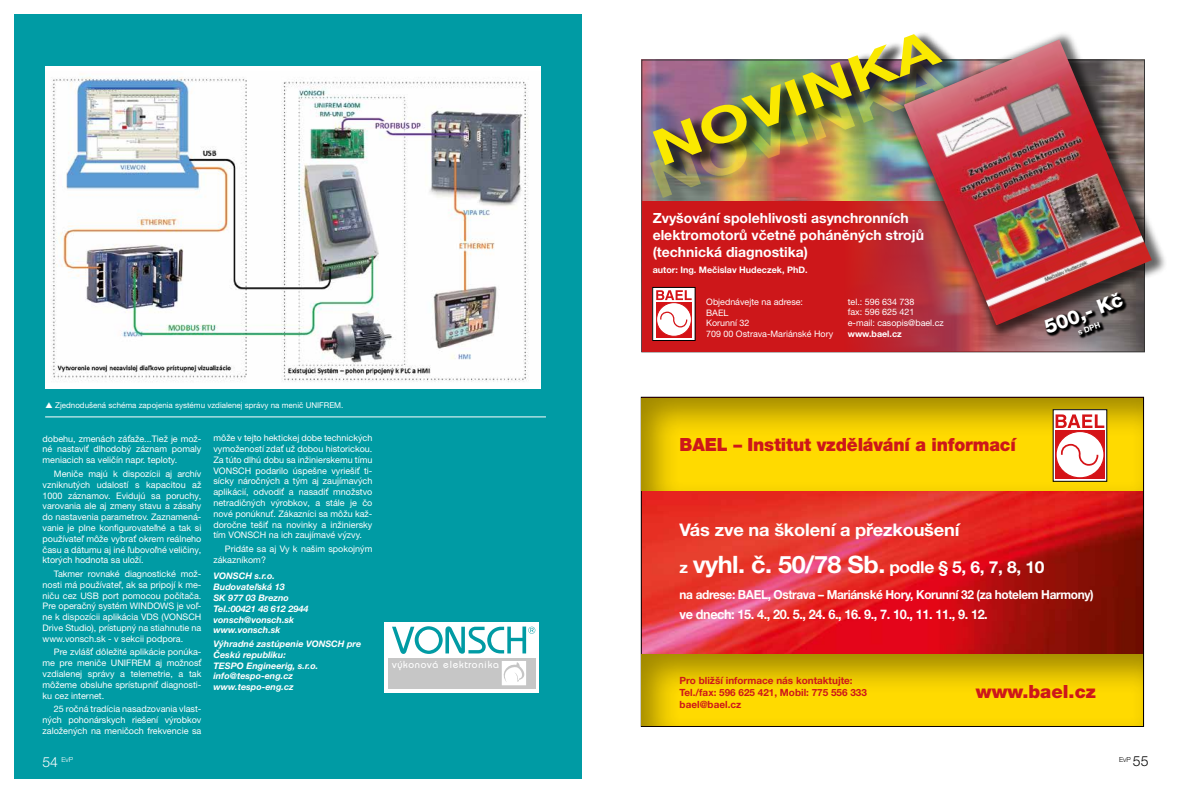
<style>
.page{position:relative;width:1191px;height:794px;background:#fff}
.page>*{position:absolute;margin:0;border:0;box-sizing:border-box;transform-origin:0 0}
.t1{font:700 52.2px "Helvetica Neue CE";color:#fae900;scale:1.29 1}
.t2{font:700 49.7px "Helvetica Neue CE";color:#fae900;scale:1.32 1}
.t3{font:800 19.6px "Helvetica Neue CE";color:#fff}
.t4{font:900 18.2px "Helvetica Neue CE";letter-spacing:-.01em;color:#cd171a;scale:.96 1}
.t5{font:900 18.2px "Helvetica Neue CE";letter-spacing:-.01em;color:#cd171a}
.t6{font:700 17.4px "Helvetica Neue CE";letter-spacing:-.01em;color:#fff;scale:1.05 1}
.t7{font:700 16.6px "Helvetica Neue CE";letter-spacing:-.02em;color:#fff;scale:1.05 1}
.t8{font:700 14px/16.8px "Helvetica Neue CE";color:#fff}
.t9{font:700 13.2px "Helvetica Neue CE";letter-spacing:-.03em;color:#fff;scale:.96 1}
.t10{font:700 12.4px "Helvetica Neue CE";letter-spacing:-.03em;color:#fff;scale:.96 1}
.t11{font:10.2px "Bahamas";letter-spacing:.07em;color:#fff}
.t12{font:700 9.9px/11.9px "Helvetica Neue CE";color:#cd171a}
.t13{font:9px/10.8px "Helvetica Neue CE";color:#fff;text-align:justify}
.t14{font:italic 700 9px/10.8px "Helvetica Neue CE";color:#fff}
.t15{font:700 9px "Helvetica Neue CE";color:#fff}
.t16{font:8.9px/10.7px "Helvetica Neue CE";color:#fff}
.t17{font:700 8.9px "Helvetica Neue CE";color:#fff}
.t18{font:8px "Helvetica Neue CE";color:#fff}
.t19{font:700 7.8px "Helvetica Neue CE";color:#fff}
.t20{font:300 7px "Helvetica Neue CE";color:#000}
.t21{font:300 7px "Helvetica Neue CE";color:#fff}
.s1{font-size:14px}
.s2{font-size:15.7px}
.s3{font-size:24px}
</style>
<div class="page">
<div style="left:651px;top:59px;width:316px;height:153px;background:#000;opacity:.67"></div>
<svg style="left:642px;top:201px;width:502px;height:150px;background:#c71e21"></svg>
<svg style="left:654px;top:289px;width:39px;height:50px"></svg>
<div style="left:656px;top:302px;width:36px;height:35px;background:#d51317"></div>
<div style="left:656px;top:303px;width:35px;height:33px;background:#fff;border-radius:50%"></div>
<div style="left:656px;top:302px;width:36px;height:35px;border:1px solid #d51317;border-radius:50%"></div>
<svg style="left:659px;top:311px;width:29px;height:17px"></svg>
<svg style="left:656px;top:290px;width:35px;height:10px"></svg>
<div style="left:652px;top:287px;width:43px;height:54px;border:1px solid #000"></div>
<div style="left:896px;top:31px;width:272px;height:309px;background:#000;opacity:.6"></div>
<img style="left:903px;top:39px;width:248px;height:286px">
<div style="left:654px;top:31px;width:307px;height:148px;background:#000;opacity:.67"></div>
<img style="left:643px;top:491px;width:498px;height:163px">
<div style="left:641px;top:397px;width:502px;height:94px;background:#000;opacity:.38"></div>
<div style="left:1053px;top:410px;width:53px;height:71px;background:#fff"></div>
<div style="left:1055px;top:430px;width:49px;height:49px;background:#d51317"></div>
<svg style="left:1056px;top:431px;width:48px;height:47px"></svg>
<div style="left:1055px;top:431px;width:49px;height:47px;border:1px solid #d51317;border-radius:50%"></div>
<svg style="left:1060px;top:443px;width:39px;height:24px"></svg>
<svg style="left:1055px;top:414px;width:49px;height:14px"></svg>
<div style="left:641px;top:654px;width:502px;height:73px;background:#000;opacity:.38"></div>
<div style="left:14px;top:14px;width:567px;height:765px;background:#009ba4"></div>
<div style="left:384px;top:622px;width:155px;height:70px;background:#fff"></div>
<div style="left:388px;top:658px;width:147px;height:31px;background:#c6c6c6"></div>
<svg style="left:501px;top:661px;width:25px;height:24px"></svg>
<svg style="left:392px;top:626px;width:143px;height:28px"></svg>
<div style="left:45px;top:67px;width:496px;height:322px;background:#fff"></div>
<img style="left:52px;top:73px;width:477px;height:309px">
<hr style="left:45px;top:417px;width:501px;height:1px;background:#fff">
<p class="t18" style="left:55px;top:400px;width:290px">Zjednodušená schéma zapojenia systému vzdialenej správy na menič UNIFREM.</p>
<p class="t13" style="left:43px;top:434px;width:160px">dobehu, zmenách záťaže...Tiež je mož&shy;né nastaviť dlhodobý záznam pomaly meniacich sa veličín napr. teploty.</p>
<p class="t13" style="left:43px;top:469px;width:160px;text-indent:11px">Meniče majú k dispozícii aj archív vzniknutých udalostí s kapacitou až 1000 záznamov. Evidujú sa poruchy, varovania ale aj zmeny stavu a zásahy do nastavenia parametrov. Zaznamená&shy;vanie je plne konfigurovateľné a tak si používateľ môže vybrať okrem reálneho času a dátumu aj iné ľubovoľné veličiny, ktorých hodnota sa uloží.</p>
<p class="t13" style="left:43px;top:569px;width:160px;text-indent:11px">Takmer rovnaké diagnostické mož&shy;nosti má používateľ, ak sa pripojí k me&shy;niču cez USB port pomocou počítača.<br>Pre operačný systém WINDOWS je voľ&shy;ne k dispozícii aplikácia VDS (VONSCH Drive Studio), prístupný na stiahnutie na www.vonsch.sk - v sekcii podpora.</p>
<p class="t13" style="left:43px;top:647px;width:160px;text-indent:11px">Pre zvlášť dôležité aplikácie ponúka&shy;me pre meniče UNIFREM aj možnosť vzdialenej správy a telemetrie, a tak môžeme obsluhe sprístupniť diagnosti&shy;ku cez internet.</p>
<p class="t13" style="left:43px;top:704px;width:160px;text-indent:11px">25 ročná tradícia nasadzovania vlast&shy;ných pohonárskych riešení výrobkov založených na meničoch frekvencie sa</p>
<p class="t21" style="left:43px;top:755px;width:32px"><span class="s1">54</span> EvP</p>
<p class="t13" style="left:213px;top:433px;width:160px">môže v tejto hektickej dobe technických vymožeností zdať už dobou historickou.<br>Za túto dlhú dobu sa inžinierskemu tímu VONSCH podarilo úspešne vyriešiť ti&shy;sícky náročných a tým aj zaujímavých aplikácií, odvodiť a nasadiť množstvo netradičných výrobkov, a stále je čo nové ponúknuť. Zákazníci sa môžu kaž&shy;doročne tešiť na novinky a inžiniersky tím VONSCH na ich zaujímavé výzvy.</p>
<p class="t13" style="left:213px;top:544px;width:160px;text-indent:11px">Pridáte sa aj Vy k našim spokojným zákazníkom?</p>
<p class="t14" style="left:213px;top:571px;width:96px">VONSCH s.r.o.<br>Budovateľská 13<br>SK 977 03 Brezno<br>Tel.:00421 48 612 2944 vonsch@vonsch.sk www.vonsch.sk</p>
<p class="t14" style="left:213px;top:639px;width:149px">Výhradné zastúpenie VONSCH pre<br>Českú republiku:<br>TESPO Engineerig, s.r.o. info@tespo-eng.cz www.tespo-eng.cz</p>
<p class="t11" style="left:392px;top:659px;width:108px">výkonová elektronika</p>
<h2 class="t2" style="left:644px;top:120px;width:229px;rotate:-20deg">NOVINKA</h2>
<h1 class="t1" style="left:640px;top:151px;width:241px;rotate:-20deg">NOVINKA</h1>
<h3 class="t8" style="left:652px;top:210px;width:273px">Zvyšování spolehlivosti asynchronních elektromotorů včetně poháněných strojů (technická diagnostika)</h3>
<p class="t15" style="left:652px;top:264px;width:156px">autor: Ing. Mečislav Hudeczek, PhD.</p>
<p class="t16" style="left:706px;top:297px;width:128px">Objednávejte na adrese:<br>BAEL<br>Korunní 32<br>709 00 Ostrava-Mariánské Hory</p>
<p class="t16" style="left:847px;top:297px;width:98px">tel.: 596 634 738<br>fax: 596 625 421<br>e-mail: casopis@bael.cz</p>
<p class="t17" style="left:847px;top:328px;width:56px">www.bael.cz</p>
<h3 class="t3" style="left:1040px;top:316px;width:84px;rotate:-20deg">500,- Kč</h3>
<p class="t19" style="left:1076px;top:328px;width:25px;rotate:-20deg">s DPH</p>
<h3 class="t4" style="left:679px;top:433px;width:352px">BAEL – Institut vzdělávání a informací</h3>
<h3 class="t6" style="left:679px;top:518px;width:268px">Vás zve na školení a přezkoušení</h3>
<h3 class="t7" style="left:679px;top:557px;width:349px"><span class="s2">z</span> <span class="s3">vyhl. č. 50/78 Sb.</span> podle § 5, 6, 7, 8, 10</h3>
<h3 class="t10" style="left:679px;top:587px;width:433px">na adrese: BAEL, Ostrava – Mariánské Hory, Korunní 32 (za hotelem Harmony)</h3>
<h3 class="t9" style="left:679px;top:606px;width:322px">ve dnech: 15. 4., 20. 5., 24. 6., 16. 9., 7. 10., 11. 11., 9. 12.</h3>
<p class="t12" style="left:679px;top:675px;width:189px">Pro bližší informace nás kontaktujte:<br>Tel./fax: 596 625 421, Mobil: 775 556 333 bael@bael.cz</p>
<h3 class="t5" style="left:975px;top:680px;width:122px">www.bael.cz</h3>
<p class="t20" style="left:1119px;top:755px;width:31px">EvP <span class="s1">55</span></p>
</div>
